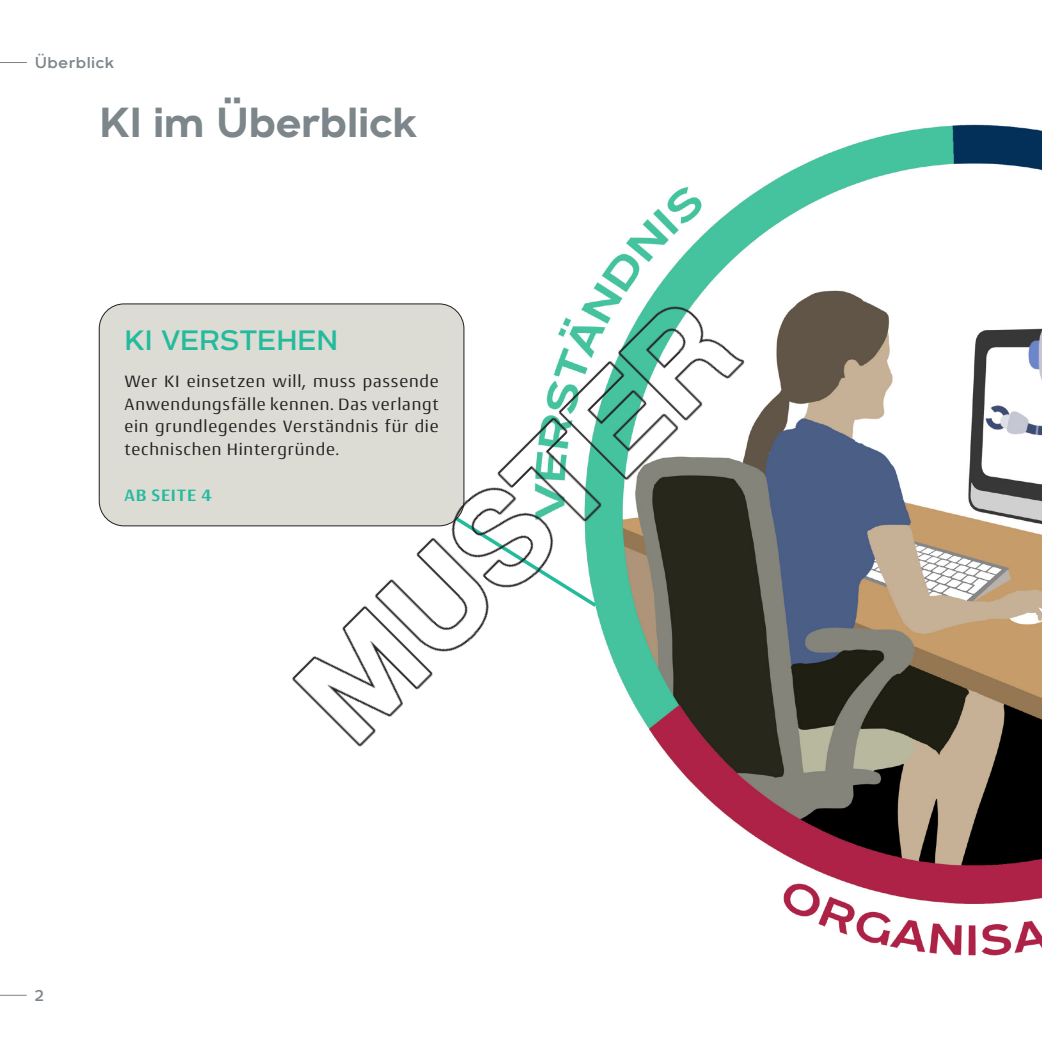
<style>
.page{position:relative;width:1042px;height:1042px;background:#fff}
.page>*{position:absolute;margin:0;border:0;box-sizing:border-box;transform-origin:0 0}
.t1{font:700 42px "Arkibal";letter-spacing:-.025em;color:#7d868a}
.t2{font:28px "Arkibal";color:#24bb9d}
.t3{font:17.5px/22.8px "Conto";letter-spacing:.045em;color:#231f20;text-align:justify}
.t4{font:700 17.5px "Conto";letter-spacing:.045em;color:#24bb9d}
.t5{font:15.75px "Arkibal";letter-spacing:.02em;color:#7d868a}
</style>
<div class="page">
<svg style="left:0;top:62px;width:27px;height:1px"></svg>
<svg style="left:0;top:995px;width:26px;height:1px"></svg>
<img style="left:608px;top:124px;width:434px;height:832px">
<div style="left:99px;top:304px;width:365px;height:222px;background:#dcdcd4;border-radius:25px"></div>
<img style="left:266px;top:266px;width:510px;height:510px">
<p class="t5" style="left:35px;top:52px;width:81px">Überblick</p>
<h1 class="t1" style="left:99px;top:92px;width:321px">KI im Überblick</h1>
<h2 class="t2" style="left:124px;top:321px;width:215px">KI VERSTEHEN</h2>
<p class="t3" style="left:124px;top:369px;width:316px">Wer KI einsetzen will, muss passende Anwendungsfälle kennen. Das verlangt ein grundlegendes Verständnis für die technischen Hintergründe.</p>
<p class="t4" style="left:124px;top:483px;width:89px">AB SEITE 4</p>
<p class="t5" style="left:35px;top:985px;width:11px">2</p>
</div>
